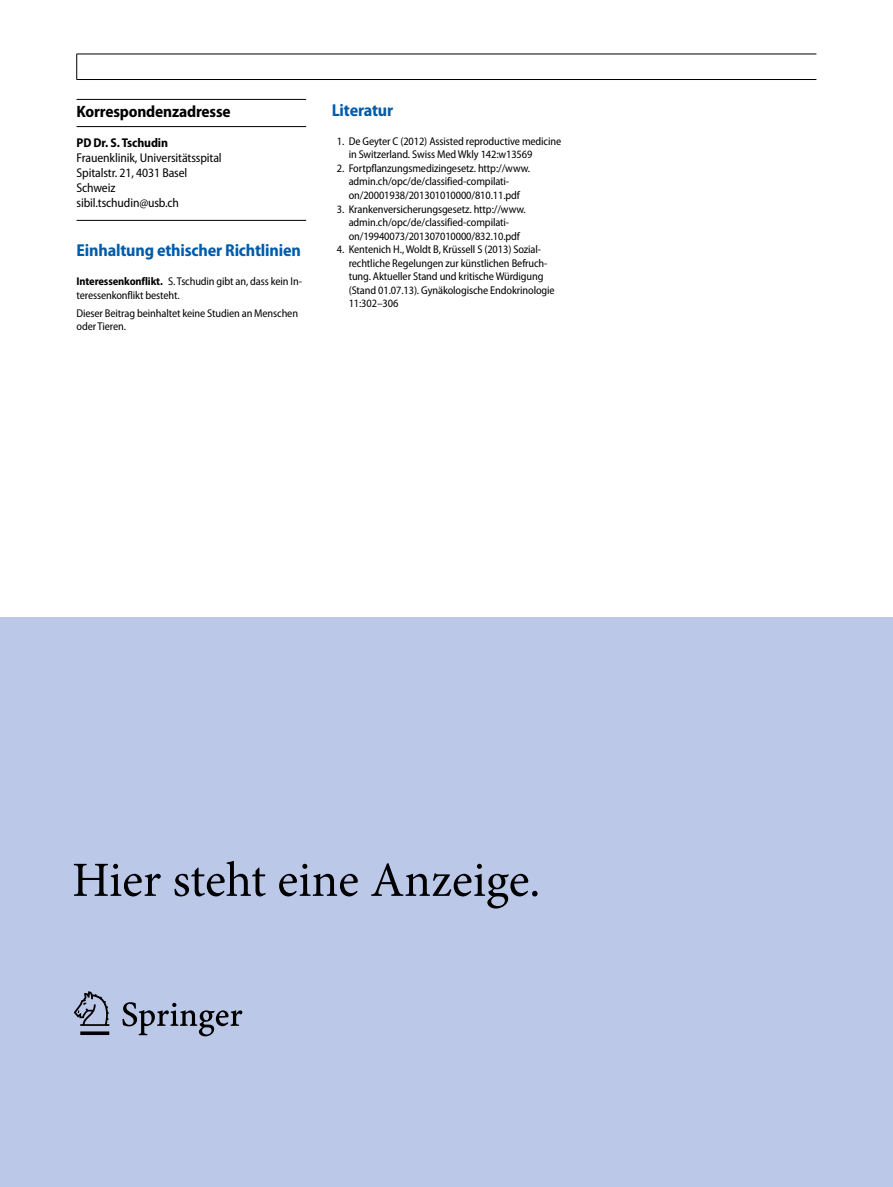
<style>
.page{position:relative;width:893px;height:1187px;background:#fff}
.page>*{position:absolute;margin:0;border:0;box-sizing:border-box;transform-origin:0 0}
._012_u1{font:700 semi-condensed 17.25px "Myriad Pro";letter-spacing:-.01em;color:#005ba9}
._999_012_u1_12ptVorN{font:700 semi-condensed 17.25px "Myriad Pro";letter-spacing:-.01em;color:#005ba9}
._999_012_u1_12ptVor{font:700 semi-condensed 16.5px "Myriad Pro";letter-spacing:-.01em;color:#000}
._022_autorenadresse{font:semi-condensed 12.75px "Myriad Pro";letter-spacing:-.01em;color:#000}
._021_autorenname{font:700 semi-condensed 12.75px "Myriad Pro";letter-spacing:-.01em;color:#000}
._023_literatur{font:semi-condensed 11.25px/13.5px "Myriad Pro";letter-spacing:-.01em;color:#000}
._044_kleinsatz_artik{font:semi-condensed 11.25px/13.5px "Myriad Pro";letter-spacing:-.01em;color:#000}
._043_kleinsatz_artik{font:semi-condensed 11.25px/13.5px "Myriad Pro";letter-spacing:-.01em;color:#000}
.s1{font-weight:700}
</style>
<div class="page">
<hr style="left:77px;top:99px;width:229px;height:1px;background:#000">
<hr style="left:77px;top:126px;width:229px;height:1px;background:#000">
<hr style="left:77px;top:220px;width:229px;height:1px;background:#000">
<hr style="left:77px;top:79px;width:739px;height:1px;background:#000">
<svg style="left:76px;top:54px;width:1px;height:25px"></svg>
<hr style="left:77px;top:54px;width:739px;height:1px;background:#000">
<div style="left:0;top:617px;width:893px;height:569px;background:#bcc8e8"></div>
<svg style="left:74px;top:860px;width:464px;height:48px"></svg>
<svg style="left:74px;top:991px;width:168px;height:45px"></svg>
<p class="_999_012_u1_12ptVor" style="left:77px;top:102px;width:156px">Korrespondenzadresse</p>
<p class="_021_autorenname" style="left:77px;top:136px;width:93px">PD Dr. S. Tschudin</p>
<p class="_022_autorenadresse" style="left:77px;top:151px;width:147px">Frauenklinik, Universitätsspital</p>
<p class="_022_autorenadresse" style="left:77px;top:166px;width:112px">Spitalstr. 21, 4031 Basel</p>
<p class="_022_autorenadresse" style="left:77px;top:181px;width:40px">Schweiz</p>
<p class="_022_autorenadresse" style="left:77px;top:196px;width:104px">sibil.tschudin@usb.ch</p>
<p class="_012_u1" style="left:77px;top:240px;width:226px">Einhaltung ethischer Richtlinien</p>
<p class="_044_kleinsatz_artik" style="left:77px;top:275px;width:227px"><span class="s1">Interessenkonflikt.</span> S. Tschudin gibt an, dass kein In&shy;teressenkonflikt besteht.</p>
<p class="_043_kleinsatz_artik" style="left:77px;top:306px;width:223px">Dieser Beitrag beinhaltet keine Studien an Menschen oder Tieren.</p>
<p class="_999_012_u1_12ptVorN" style="left:332px;top:101px;width:63px">Literatur</p>
<p class="_023_literatur" style="left:349px;top:135px;width:214px;text-indent:-12px">1. De Geyter C (2012) Assisted reproductive medicine in Switzerland. Swiss Med Wkly 142:w13569</p>
<p class="_023_literatur" style="left:349px;top:162px;width:183px;text-indent:-12px">2. Fortpflanzungsmedizingesetz. http://www. admin.ch/opc/de/classified-compilati&shy;on/20001938/201301010000/810.11.pdf</p>
<p class="_023_literatur" style="left:337px;top:202px;width:190px;text-align:center">3. Krankenversicherungsgesetz. http://www. admin.ch/opc/de/classified-compilati&shy;on/19940073/201307010000/832.10.pdf</p>
<p class="_023_literatur" style="left:349px;top:243px;width:207px;text-indent:-12px">4. Kentenich H., Woldt B, Krüssell S (2013) Sozial&shy;rechtliche Regelungen zur künstlichen Befruch&shy;tung. Aktueller Stand und kritische Würdigung (Stand 01.07.13). Gynäkologische Endokrinologie 11:302–306</p>
</div>
